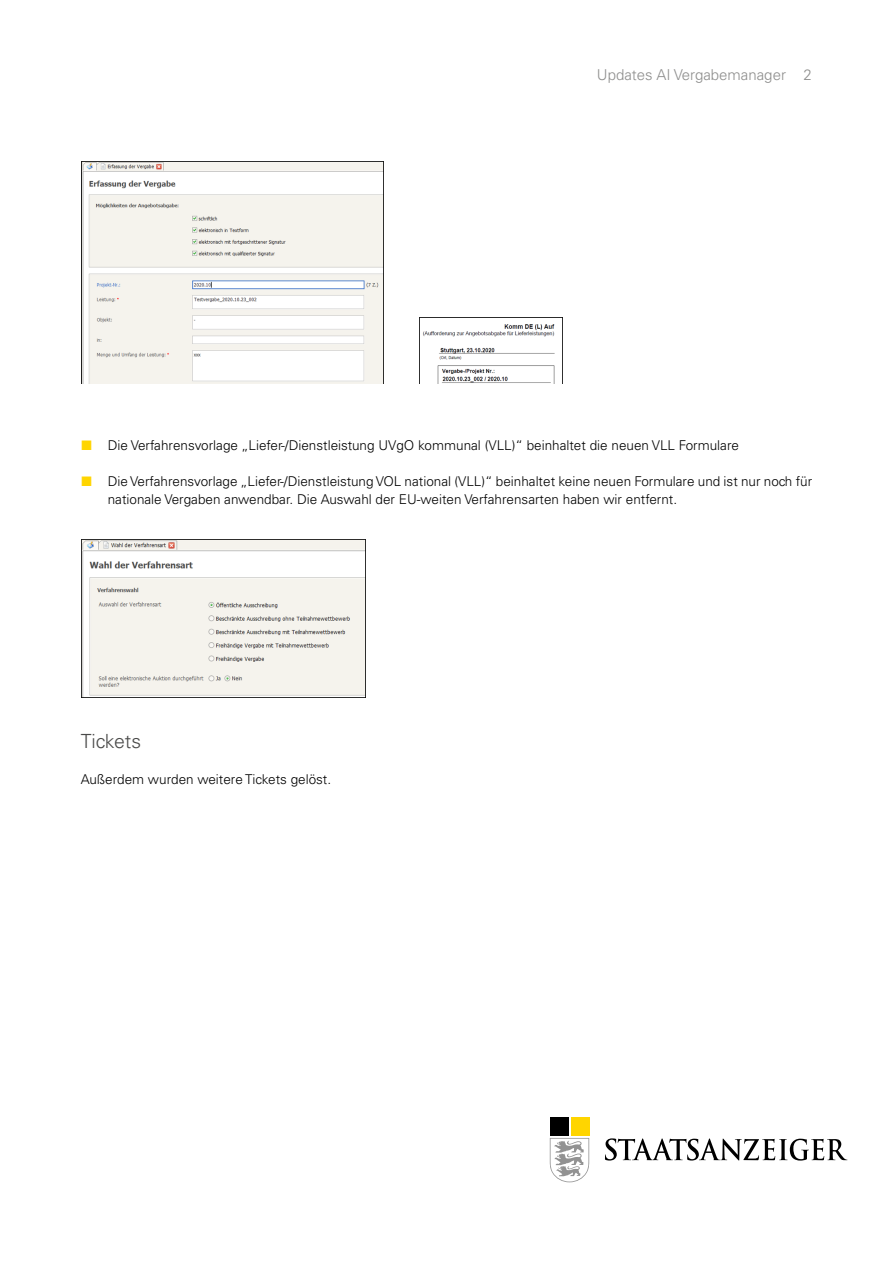
<style>
.page{position:relative;width:893px;height:1263px;background:#fff}
.page>*{position:absolute;margin:0;border:0;box-sizing:border-box;transform-origin:0 0}
.t1{font:300 19.5px "Univers LT Std";color:#4a4a49}
.t2{font:300 15px "Univers LT Std";color:#8e8e8d}
.t3{font:300 13.5px/18px "Univers LT Std";color:#000}
.s1{color:#ffd500}
</style>
<div class="page">
<svg style="left:550px;top:1138px;width:39px;height:44px"></svg>
<div style="left:550px;top:1117px;width:18px;height:18px;background:#000"></div>
<div style="left:571px;top:1117px;width:18px;height:18px;background:#ffd500"></div>
<svg style="left:605px;top:1138px;width:242px;height:22px"></svg>
<img style="left:81px;top:162px;width:302px;height:222px">
<img style="left:419px;top:317px;width:144px;height:67px">
<img style="left:81px;top:539px;width:284px;height:158px">
<p class="t2" style="left:597px;top:65px;width:216px">Updates AI Vergabemanager 2</p>
<p class="t3" style="left:81px;top:436px;width:660px"><span class="s1">■</span> Die Verfahrensvorlage „Liefer-/Dienstleistung UVgO kommunal (VLL)“ beinhaltet die neuen VLL Formulare</p>
<p class="t3" style="left:108px;top:472px;width:706px;text-indent:-27px"><span class="s1">■</span> Die Verfahrensvorlage „Liefer-/Dienstleistung VOL national (VLL)“ beinhaltet keine neuen Formulare und ist nur noch für nationale Vergaben anwendbar. Die Auswahl der EU-weiten Verfahrensarten haben wir entfernt.</p>
<h1 class="t1" style="left:81px;top:729px;width:62px">Tickets</h1>
<p class="t3" style="left:81px;top:770px;width:252px">Außerdem wurden weitere Tickets gelöst.</p>
</div>
